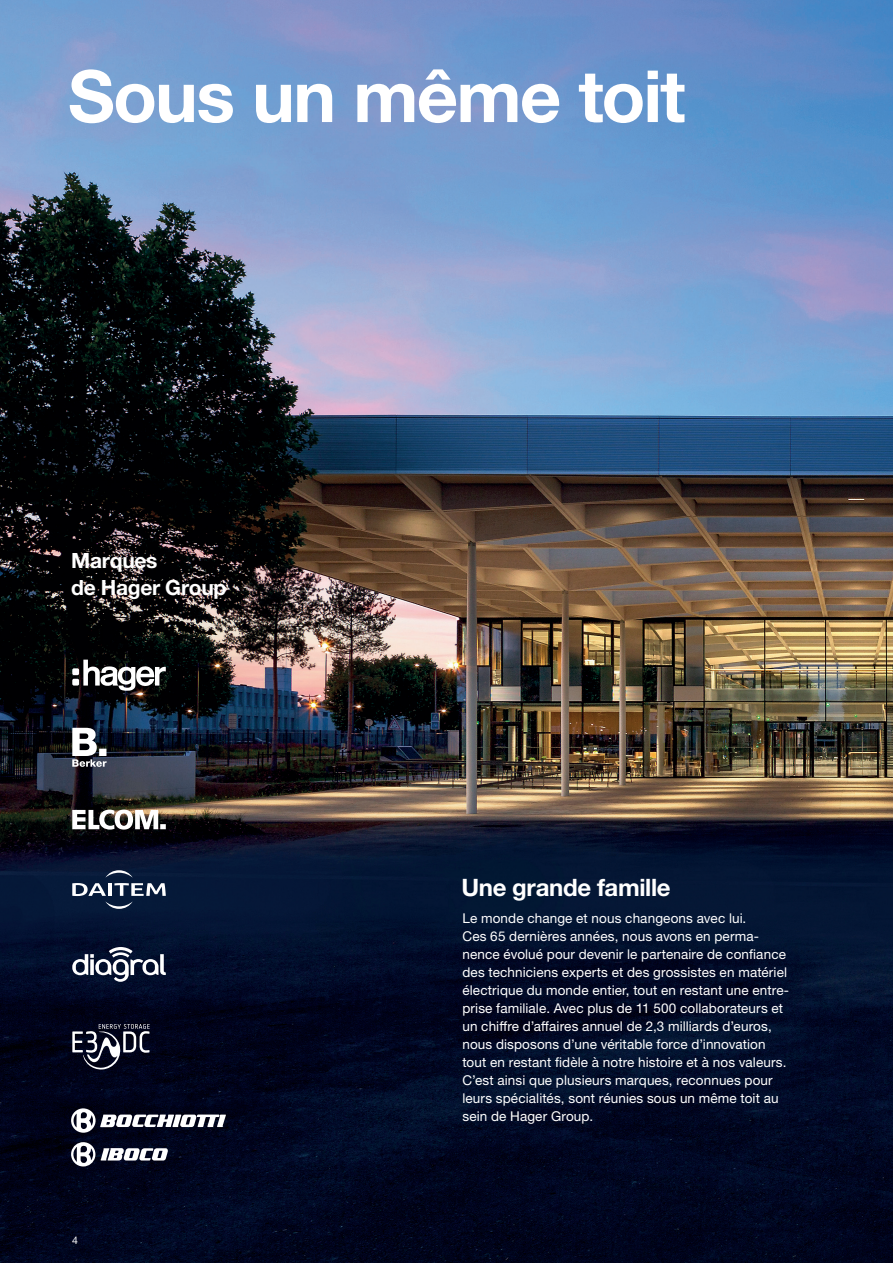
<style>
.page{position:relative;width:893px;height:1263px;background:#fff}
.page>*{position:absolute;margin:0;border:0;box-sizing:border-box;transform-origin:0 0}
.hager_Headline_60pt{font:700 72px "Helvetica Neue LTW1 G";letter-spacing:-.025em;color:#fff}
.hager_Quotation_Acce{font:700 24px "Helvetica Neue LTW1 G";letter-spacing:-.015em;color:#fff}
.hager_Teasertext_14p{font:700 21px/27px "Helvetica Neue LTW1 G";letter-spacing:-.015em;color:#fff}
.hager_Copytext_9pt_1{font:13.5px/18px "Helvetica Neue LTW1 G";letter-spacing:.01em;color:#fff}
.pagina_7pt_9pt_bold{font:10.5px "Helvetica Neue LTW1 G";color:#fff}
</style>
<div class="page">
<img style="left:0;top:0;width:893px;height:1263px">
<svg style="left:72px;top:870px;width:94px;height:39px;background:#32425c"></svg>
<svg style="left:72px;top:947px;width:94px;height:35px"></svg>
<svg style="left:71px;top:1108px;width:155px;height:25px"></svg>
<svg style="left:101px;top:1148px;width:67px;height:12px"></svg>
<svg style="left:71px;top:1142px;width:24px;height:24px"></svg>
<svg style="left:72px;top:728px;width:35px;height:39px"></svg>
<svg style="left:72px;top:1024px;width:78px;height:45px;background:#3c3e4e"></svg>
<svg style="left:72px;top:809px;width:94px;height:20px"></svg>
<svg style="left:83px;top:660px;width:83px;height:31px"></svg>
<div style="left:72px;top:668px;width:7px;height:7px;background:#fff;border-radius:2px"></div>
<div style="left:72px;top:679px;width:7px;height:6px;background:#fff;border-radius:2px"></div>
<p class="hager_Headline_60pt" style="left:68px;top:52px;width:619px">Sous un même toit</p>
<p class="hager_Teasertext_14p" style="left:71px;top:546px;width:157px">Marques<br>de Hager Group</p>
<p class="pagina_7pt_9pt_bold" style="left:72px;top:1233px;width:7px">4</p>
<p class="hager_Quotation_Acce" style="left:461px;top:873px;width:211px">Une grande famille</p>
<p class="hager_Copytext_9pt_1" style="left:462px;top:909px;width:328px">Le monde change et nous changeons avec lui.<br>Ces 65 dernières années, nous avons en perma&shy;nence évolué pour devenir le partenaire de confiance des techniciens experts et des grossistes en matériel électrique du monde entier, tout en restant une entre&shy;prise familiale. Avec plus de 11 500 collaborateurs et un chiffre d’affaires annuel de 2,3 milliards d’euros, nous disposons d’une véritable force d’innovation tout en restant fidèle à notre histoire et à nos valeurs.<br>C’est ainsi que plusieurs marques, reconnues pour leurs spécialités, sont réunies sous un même toit au sein de Hager Group.</p>
</div>
